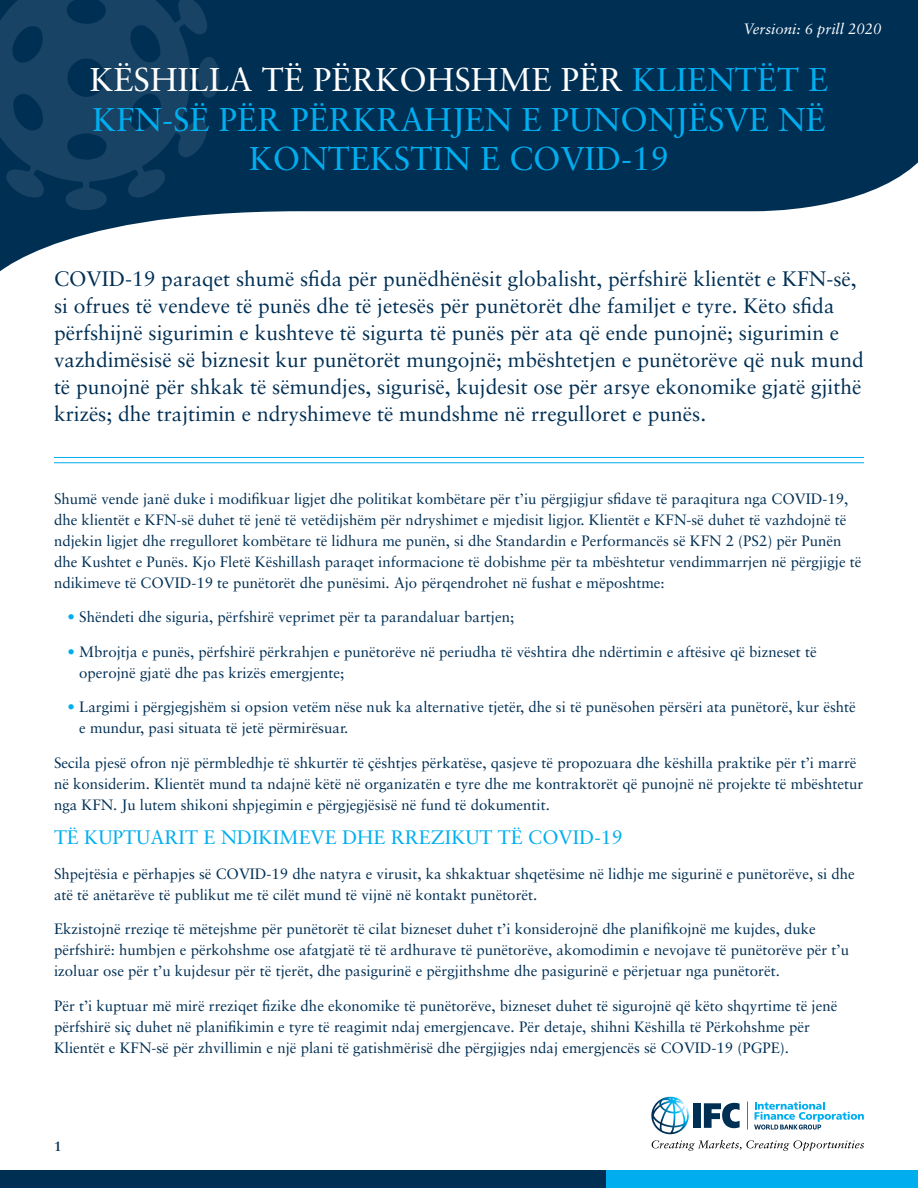
<style>
.page{position:relative;width:918px;height:1188px;background:#fff}
.page>*{position:absolute;margin:0;border:0;box-sizing:border-box;transform-origin:0 0}
.t1{font:33px/39.6px "Sabon LT Pro";color:#00aeef;text-align:center}
.t2{font:21px/27px "Sabon LT Pro";color:#002f54}
.t3{font:19.5px "Sabon LT Pro";color:#00aeef}
.t4{font:15px/21px "Sabon LT Pro";color:#002f54}
.t5{font:italic 15px "Sabon LT Pro";color:#fff}
.t6{font:700 13.5px "Sabon LT Pro";color:#002f54}
.s1{color:#fff}
.s2{color:#00aeef}
</style>
<div class="page">
<div style="left:0;top:1170px;width:606px;height:18px;background:#002f54"></div>
<div style="left:606px;top:1170px;width:312px;height:18px;background:#00aeef"></div>
<svg style="left:0;top:0;width:918px;height:272px;fill:#002f54"></svg>
<svg style="left:0;top:0;width:220px;height:211px;background:#0f3b5e"></svg>
<hr style="left:54px;top:457px;width:810px;height:1px;background:#00aeef">
<hr style="left:54px;top:462px;width:810px;height:1px;background:#00aeef">
<div style="left:694px;top:1103px;width:7px;height:25px;background:#002f54"></div>
<svg style="left:651px;top:1097px;width:38px;height:37px"></svg>
<svg style="left:704px;top:1103px;width:36px;height:25px"></svg>
<svg style="left:747px;top:1101px;width:1px;height:29px"></svg>
<svg style="left:754px;top:1102px;width:110px;height:28px"></svg>
<svg style="left:652px;top:1140px;width:212px;height:11px"></svg>
<p class="t5" style="left:743px;top:19px;width:140px">Versioni: 6 prill 2020</p>
<h1 class="t1" style="left:90px;top:59px;width:740px"><span class="s1">KËSHILLA TË PËRKOHSHME PËR</span> KLIENTËT E<br>KFN-SË PËR PËRKRAHJEN E PUNONJËSVE NË<br>KONTEKSTIN E COVID-19</h1>
<p class="t2" style="left:54px;top:265px;width:811px">COVID-19 paraqet shumë sfida për punëdhënësit globalisht, përfshirë klientët e KFN-së, si ofrues të vendeve të punës dhe të jetesës për punëtorët dhe familjet e tyre. Këto sfida përfshijnë sigurimin e kushteve të sigurta të punës për ata që ende punojnë; sigurimin e vazhdimësisë së biznesit kur punëtorët mungojnë; mbështetjen e punëtorëve që nuk mund të punojnë për shkak të sëmundjes, sigurisë, kujdesit ose për arsye ekonomike gjatë gjithë krizës; dhe trajtimin e ndryshimeve të mundshme në rregulloret e punës.</p>
<p class="t4" style="left:54px;top:488px;width:809px">Shumë vende janë duke i modifikuar ligjet dhe politikat kombëtare për t’iu përgjigjur sfidave të paraqitura nga COVID-19, dhe klientët e KFN-së duhet të jenë të vetëdijshëm për ndryshimet e mjedisit ligjor. Klientët e KFN-së duhet të vazhdojnë të ndjekin ligjet dhe rregulloret kombëtare të lidhura me punën, si dhe Standardin e Performancës së KFN 2 (PS2) për Punën dhe Kushtet e Punës. Kjo Fletë Këshillash paraqet informacione të dobishme për ta mbështetur vendimmarrjen në përgjigje të ndikimeve të COVID-19 te punëtorët dhe punësimi. Ajo përqendrohet në fushat e mëposhtme:</p>
<p class="t4" style="left:68px;top:606px;width:448px"><span class="s2">•</span> Shëndeti dhe siguria, përfshirë veprimet për ta parandaluar bartjen;</p>
<p class="t4" style="left:79px;top:641px;width:739px;text-indent:-12px"><span class="s2">•</span> Mbrojtja e punës, përfshirë përkrahjen e punëtorëve në periudha të vështira dhe ndërtimin e aftësive që bizneset të operojnë gjatë dhe pas krizës emergjente;</p>
<p class="t4" style="left:79px;top:696px;width:778px;text-indent:-12px"><span class="s2">•</span> Largimi i përgjegjshëm si opsion vetëm nëse nuk ka alternative tjetër, dhe si të punësohen përsëri ata punëtorë, kur është e mundur, pasi situata të jetë përmirësuar.</p>
<p class="t4" style="left:54px;top:752px;width:811px">Secila pjesë ofron një përmbledhje të shkurtër të çështjes përkatëse, qasjeve të propozuara dhe këshilla praktike për t’i marrë në konsiderim. Klientët mund ta ndajnë këtë në organizatën e tyre dhe me kontraktorët që punojnë në projekte të mbështetur nga KFN. Ju lutem shikoni shpjegimin e përgjegjësisë në fund të dokumentit.</p>
<h3 class="t3" style="left:54px;top:825px;width:570px">TË KUPTUARIT E NDIKIMEVE DHE RREZIKUT TË COVID-19</h3>
<p class="t4" style="left:54px;top:863px;width:802px">Shpejtësia e përhapjes së COVID-19 dhe natyra e virusit, ka shkaktuar shqetësime në lidhje me sigurinë e punëtorëve, si dhe atë të anëtarëve të publikut me të cilët mund të vijnë në kontakt punëtorët.</p>
<p class="t4" style="left:54px;top:918px;width:797px">Ekzistojnë rreziqe të mëtejshme për punëtorët të cilat bizneset duhet t’i konsiderojnë dhe planifikojnë me kujdes, duke përfshirë: humbjen e përkohshme ose afatgjatë të të ardhurave të punëtorëve, akomodimin e nevojave të punëtorëve për t’u izoluar ose për t’u kujdesur për të tjerët, dhe pasigurinë e përgjithshme dhe pasigurinë e përjetuar nga punëtorët.</p>
<p class="t4" style="left:54px;top:995px;width:785px">Për t’i kuptuar më mirë rreziqet fizike dhe ekonomike të punëtorëve, bizneset duhet të sigurojnë që këto shqyrtime të jenë përfshirë siç duhet në planifikimin e tyre të reagimit ndaj emergjencave. Për detaje, shihni Këshilla të Përkohshme për<br>Klientët e KFN-së për zhvillimin e një plani të gatishmërisë dhe përgjigjes ndaj emergjencës së COVID-19 (PGPE).</p>
<p class="t6" style="left:54px;top:1138px;width:9px">1</p>
</div>
